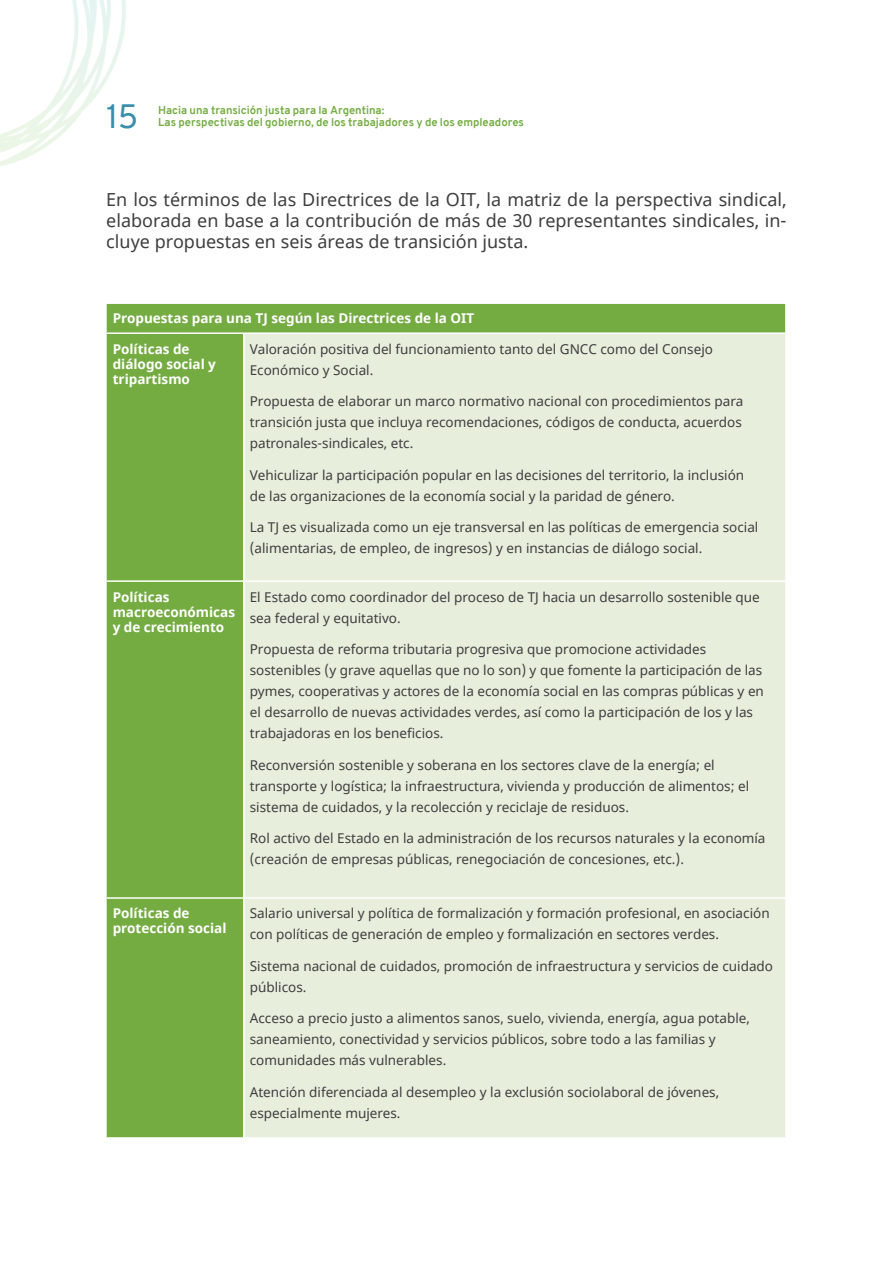
<style>
.page{position:relative;width:893px;height:1263px;background:#fff}
.page>*{position:absolute;margin:0;border:0;box-sizing:border-box;transform-origin:0 0}
.t1{font:33px "Overpass";color:#398fab}
.t2{font:18px/21px "Noto Sans";color:#3e3e3f;text-align:justify}
.Footnote_text{font:13.5px/21px "Noto Sans";color:#3e3e3f}
.Footnote_text-2{font:700 13.5px/15px "Noto Sans";color:#fff}
.t3{font:700 11.25px/12px "Overpass";color:#74ac42}
</style>
<div class="page">
<img style="left:0;top:0;width:126px;height:166px">
<div style="left:107px;top:304px;width:678px;height:833px;background:#74ac42"></div>
<div style="left:245px;top:334px;width:540px;height:803px;background:#e7eedc"></div>
<hr style="left:107px;top:332px;width:138px;height:2px;background:#fff">
<hr style="left:243px;top:334px;width:2px;height:246px;background:#fff">
<hr style="left:107px;top:580px;width:138px;height:2px;background:#fff">
<hr style="left:243px;top:582px;width:2px;height:315px;background:#fff">
<hr style="left:107px;top:897px;width:138px;height:2px;background:#fff">
<hr style="left:243px;top:899px;width:2px;height:238px;background:#fff">
<hr style="left:245px;top:332px;width:540px;height:2px;background:#fff">
<hr style="left:245px;top:580px;width:540px;height:2px;background:#fff">
<hr style="left:245px;top:897px;width:540px;height:2px;background:#fff">
<h1 class="t1" style="left:106px;top:93px;width:33px">15</h1>
<p class="t3" style="left:158px;top:104px;width:367px">Hacia una transición justa para la Argentina:<br>Las perspectivas del gobierno, de los trabajadores y de los empleadores</p>
<p class="t2" style="left:106px;top:190px;width:682px">En los términos de las Directrices de la OIT, la matriz de la perspectiva sindical, elaborada en base a la contribución de más de 30 representantes sindicales, in&shy;cluye propuestas en seis áreas de transición justa.</p>
<p class="Footnote_text-2" style="left:113px;top:311px;width:363px">Propuestas para una TJ según las Directrices de la OIT</p>
<p class="Footnote_text-2" style="left:113px;top:342px;width:105px">Políticas de diálogo social y tripartismo</p>
<p class="Footnote_text" style="left:250px;top:339px;width:465px">Valoración positiva del funcionamiento tanto del GNCC como del Consejo<br>Económico y Social.</p>
<p class="Footnote_text" style="left:250px;top:391px;width:495px;text-align:justify">Propuesta de elaborar un marco normativo nacional con procedimientos para transición justa que incluya recomendaciones, códigos de conducta, acuerdos patronales-sindicales, etc.</p>
<p class="Footnote_text" style="left:250px;top:465px;width:496px">Vehiculizar la participación popular en las decisiones del territorio, la inclusión de las organizaciones de la economía social y la paridad de género.</p>
<p class="Footnote_text" style="left:250px;top:517px;width:510px">La TJ es visualizada como un eje transversal en las políticas de emergencia social (alimentarias, de empleo, de ingresos) y en instancias de diálogo social.</p>
<p class="Footnote_text-2" style="left:113px;top:589px;width:124px">Políticas macroeconómicas y de crecimiento</p>
<p class="Footnote_text" style="left:250px;top:587px;width:512px">El Estado como coordinador del proceso de TJ hacia un desarrollo sostenible que sea federal y equitativo.</p>
<p class="Footnote_text" style="left:250px;top:639px;width:516px">Propuesta de reforma tributaria progresiva que promocione actividades sostenibles (y grave aquellas que no lo son) y que fomente la participación de las pymes, cooperativas y actores de la economía social en las compras públicas y en el desarrollo de nuevas actividades verdes, así como la participación de los y las trabajadoras en los beneficios.</p>
<p class="Footnote_text" style="left:250px;top:755px;width:501px">Reconversión sostenible y soberana en los sectores clave de la energía; el transporte y logística; la infraestructura, vivienda y producción de alimentos; el sistema de cuidados, y la recolección y reciclaje de residuos.</p>
<p class="Footnote_text" style="left:250px;top:828px;width:517px">Rol activo del Estado en la administración de los recursos naturales y la economía (creación de empresas públicas, renegociación de concesiones, etc.).</p>
<p class="Footnote_text-2" style="left:113px;top:906px;width:115px">Políticas de protección social</p>
<p class="Footnote_text" style="left:250px;top:903px;width:521px">Salario universal y política de formalización y formación profesional, en asociación con políticas de generación de empleo y formalización en sectores verdes.</p>
<p class="Footnote_text" style="left:250px;top:956px;width:525px">Sistema nacional de cuidados, promoción de infraestructura y servicios de cuidado públicos.</p>
<p class="Footnote_text" style="left:250px;top:1008px;width:502px">Acceso a precio justo a alimentos sanos, suelo, vivienda, energía, agua potable, saneamiento, conectividad y servicios públicos, sobre todo a las familias y comunidades más vulnerables.</p>
<p class="Footnote_text" style="left:250px;top:1082px;width:471px">Atención diferenciada al desempleo y la exclusión sociolaboral de jóvenes, especialmente mujeres.</p>
</div>
